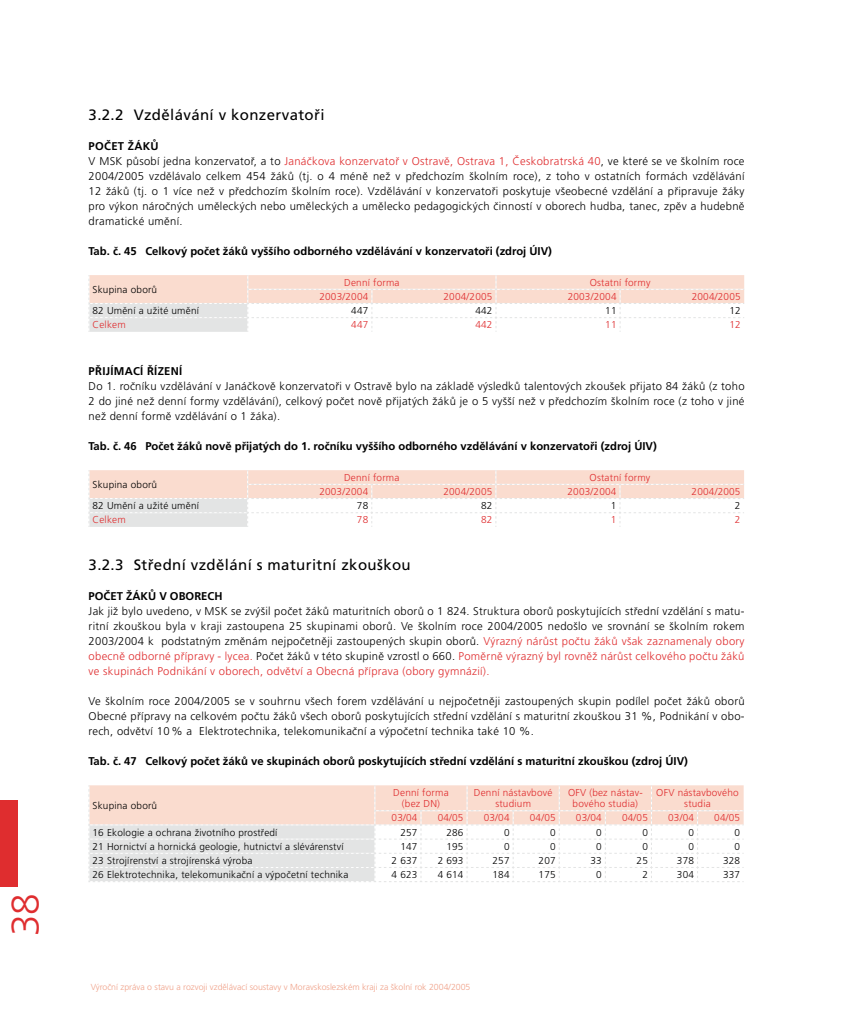
<style>
.page{position:relative;width:851px;height:1028px;background:#fff}
.page>*{position:absolute;margin:0;border:0;box-sizing:border-box;transform-origin:0 0}
.t1{font:300 38.75px "Frutiger CE";color:#df2d2f}
.t2{font:15px "Frutiger CE";letter-spacing:.025em;color:#000}
.t3{font:300 11.25px/15px "Frutiger CE";letter-spacing:.025em;color:#000;text-align:justify}
.t4{font:700 11.25px "Frutiger CE";color:#000}
.t5{font:700 11.25px "Frutiger CE";letter-spacing:.025em;color:#000}
.t6{font:300 10px "Frutiger CE";letter-spacing:.02em;color:#000}
.t7{font:300 10px/11.2px "Frutiger CE";letter-spacing:.02em;color:#df2d2f;text-align:center}
.t8{font:300 8.75px "Frutiger CE";color:#f0a28a}
.s1{font-weight:700}
.s2{color:#df2d2f}
</style>
<div class="page">
<div style="left:0;top:800px;width:18px;height:86px;background:#df2d2f"></div>
<svg style="left:89px;top:275px;width:655px;height:57px"></svg>
<svg style="left:89px;top:470px;width:655px;height:57px"></svg>
<svg style="left:88px;top:785px;width:655px;height:97px"></svg>
<h1 class="t1" style="left:3px;top:936px;width:44px;rotate:-90deg">38</h1>
<h2 class="t2" style="left:89px;top:106px;width:237px">3.2.2 Vzdělávání v konzervatoři</h2>
<p class="t3" style="left:89px;top:139px;width:657px;text-align:left"><span class="s1">POČET ŽÁKŮ<br></span>V MSK působí jedna konzervatoř, a to <span class="s2">Janáčkova konzervatoř v Ostravě, Ostrava 1 , Českobratrská 40</span>, ve které se ve školním roce 2004/2005 vzdělávalo celkem 454 žáků (tj. o 4 méně než v předchozím školním roce), z toho v ostatních formách vzdělávání 1 2 žáků (tj. o 1 více než v předchozím školním roce). Vzdělávání v konzervatoři poskytuje všeobecné vzdělání a připravuje žáky pro výkon náročných uměleckých nebo uměleckých a umělecko pedagogických činností v oborech hudba, tanec, zpěv a hudebně dramatické umění.</p>
<p class="t4" style="left:89px;top:244px;width:465px">Tab. č. 45 Celkový počet žáků vyššího odborného vzdělávání v konzervatoři (zdroj ÚIV)</p>
<p class="t6" style="left:92px;top:283px;width:66px">Skupina oborů</p>
<p class="t7" style="left:344px;top:277px;width:57px">Denní forma</p>
<p class="t7" style="left:589px;top:277px;width:62px">Ostatní formy</p>
<p class="t7" style="left:319px;top:291px;width:50px">2003/2004</p>
<p class="t7" style="left:443px;top:291px;width:50px">2004/2005</p>
<p class="t7" style="left:567px;top:291px;width:50px">2003/2004</p>
<p class="t7" style="left:691px;top:291px;width:50px">2004/2005</p>
<p class="t6" style="left:92px;top:305px;width:108px">82 U mění a užité umění</p>
<p class="t6" style="left:351px;top:305px;width:19px">447</p>
<p class="t6" style="left:475px;top:305px;width:19px">442</p>
<p class="t6" style="left:605px;top:305px;width:5px">11</p>
<p class="t6" style="left:729px;top:305px;width:13px">1 2</p>
<p class="t7" style="left:92px;top:320px;width:35px">Celkem</p>
<p class="t7" style="left:351px;top:320px;width:19px">447</p>
<p class="t7" style="left:475px;top:320px;width:19px">442</p>
<p class="t7" style="left:605px;top:320px;width:5px">11</p>
<p class="t7" style="left:729px;top:320px;width:13px">1 2</p>
<p class="t5" style="left:89px;top:364px;width:95px">PŘIJÍMACÍ ŘÍZENÍ</p>
<p class="t3" style="left:89px;top:379px;width:657px">Do 1 . ročníku vzdělávání v Janáčkově konzervatoři v Ostravě bylo na základě výsledků talentových zkoušek přijato 84 žáků (z toho 2 do jiné než denní formy vzdělávání), celkový počet nově přijatých žáků je o 5 vyšší než v předchozím školním roce (z toho v jiné než denní formě vzdělávání o 1 žáka).</p>
<p class="t4" style="left:89px;top:439px;width:569px">Tab. č. 46 Počet žáků nově přijatých do 1. ročníku vyššího odborného vzdělávání v konzervatoři (zdroj ÚIV)</p>
<p class="t6" style="left:92px;top:478px;width:66px">Skupina oborů</p>
<p class="t7" style="left:344px;top:472px;width:57px">Denní forma</p>
<p class="t7" style="left:589px;top:472px;width:62px">Ostatní formy</p>
<p class="t7" style="left:319px;top:486px;width:50px">2003/2004</p>
<p class="t7" style="left:443px;top:486px;width:50px">2004/2005</p>
<p class="t7" style="left:567px;top:486px;width:50px">2003/2004</p>
<p class="t7" style="left:691px;top:486px;width:50px">2004/2005</p>
<p class="t6" style="left:92px;top:500px;width:108px">82 U mění a užité umění</p>
<p class="t6" style="left:357px;top:500px;width:13px">78</p>
<p class="t6" style="left:481px;top:500px;width:13px">82</p>
<p class="t6" style="left:610px;top:500px;width:4px">1</p>
<p class="t6" style="left:734px;top:500px;width:7px">2</p>
<p class="t7" style="left:92px;top:515px;width:35px">Celkem</p>
<p class="t7" style="left:357px;top:515px;width:13px">78</p>
<p class="t7" style="left:481px;top:515px;width:13px">82</p>
<p class="t7" style="left:610px;top:515px;width:4px">1</p>
<p class="t7" style="left:734px;top:515px;width:7px">2</p>
<h2 class="t2" style="left:89px;top:556px;width:323px">3.2.3 Střední vzdělání s maturitní zkouškou</h2>
<p class="t4" style="left:89px;top:589px;width:135px">POČET ŽÁKŮ VO BORECH</p>
<p class="t3" style="left:89px;top:604px;width:657px">Jak již bylo uvedeno, v MSK se zvýšil počet žáků maturitních oborů o 1 824. Struktura oborů poskytujících střední vzdělání s matu&shy;ritní zkouškou byla v kraji zastoupena 25 skupinami oborů. Ve školním roce 2004/2005 nedošlo ve srovnání se školním rokem 2003/2004 k podstatným změnám nejpočetněji zastoupených skupin oborů. <span class="s2">Výrazný nárůst počtu žáků však zaznamenaly obory obecně odborné přípravy - lycea.</span> Počet žáků v této skupině vzrostl o 660. <span class="s2">Poměrně výrazný byl rovněž nárůst celkového počtu žáků ve skupinách Podnikání v oborech, odvětví a Obecná příprava (obory gymnázií).</span></p>
<p class="t3" style="left:89px;top:694px;width:657px">Ve školním roce 2004/2005 se v souhrnu všech forem vzdělávání u nejpočetněji zastoupených skupin podílel počet žáků oborů Obecné přípravy na celkovém počtu žáků všech oborů poskytujících střední vzdělání s maturitní zkouškou 31 %, Podnikání v obo&shy;rech, odvětví 1 0 % a Elektrotechnika, telekomunikační a výpočetní technika také 1 0 %.</p>
<p class="t4" style="left:89px;top:754px;width:600px">Tab. č. 47 Celkový počet žáků ve skupinách oborů poskytujících střední vzdělání s maturitní zkouškou (zdroj ÚIV)</p>
<p class="t6" style="left:92px;top:799px;width:66px">Skupina oborů</p>
<p class="t7" style="left:393px;top:787px;width:57px">Denní forma (bez DN)</p>
<p class="t7" style="left:474px;top:787px;width:80px">Denní nástavbové studium</p>
<p class="t7" style="left:568px;top:787px;width:76px">OFV (bez nástav&shy;bového studia)</p>
<p class="t7" style="left:656px;top:787px;width:84px">OFV nástavbového studia</p>
<p class="t7" style="left:391px;top:813px;width:27px">03/04</p>
<p class="t7" style="left:437px;top:813px;width:27px">04/05</p>
<p class="t7" style="left:483px;top:813px;width:27px">03/04</p>
<p class="t7" style="left:530px;top:813px;width:27px">04/05</p>
<p class="t7" style="left:576px;top:813px;width:27px">03/04</p>
<p class="t7" style="left:622px;top:813px;width:27px">04/05</p>
<p class="t7" style="left:668px;top:813px;width:27px">03/04</p>
<p class="t7" style="left:714px;top:813px;width:27px">04/05</p>
<p class="t6" style="left:92px;top:826px;width:186px">1 6 Ekologie a ochrana životního prostředí</p>
<p class="t6" style="left:400px;top:826px;width:19px">257</p>
<p class="t6" style="left:446px;top:826px;width:19px">286</p>
<p class="t6" style="left:504px;top:826px;width:7px">0</p>
<p class="t6" style="left:550px;top:826px;width:7px">0</p>
<p class="t6" style="left:596px;top:826px;width:7px">0</p>
<p class="t6" style="left:642px;top:826px;width:7px">0</p>
<p class="t6" style="left:688px;top:826px;width:7px">0</p>
<p class="t6" style="left:734px;top:826px;width:7px">0</p>
<p class="t6" style="left:92px;top:840px;width:253px">21 Hornictví a hornická geologie, hutnictví a slévárenství</p>
<p class="t6" style="left:400px;top:840px;width:19px">1 47</p>
<p class="t6" style="left:446px;top:840px;width:19px">1 95</p>
<p class="t6" style="left:504px;top:840px;width:7px">0</p>
<p class="t6" style="left:550px;top:840px;width:7px">0</p>
<p class="t6" style="left:596px;top:840px;width:7px">0</p>
<p class="t6" style="left:642px;top:840px;width:7px">0</p>
<p class="t6" style="left:688px;top:840px;width:7px">0</p>
<p class="t6" style="left:734px;top:840px;width:7px">0</p>
<p class="t6" style="left:92px;top:854px;width:161px">23 Strojírenství a strojírenská výroba</p>
<p class="t6" style="left:391px;top:854px;width:27px">2 637</p>
<p class="t6" style="left:437px;top:854px;width:27px">2 693</p>
<p class="t6" style="left:492px;top:854px;width:19px">257</p>
<p class="t6" style="left:538px;top:854px;width:19px">207</p>
<p class="t6" style="left:590px;top:854px;width:13px">33</p>
<p class="t6" style="left:636px;top:854px;width:13px">25</p>
<p class="t6" style="left:676px;top:854px;width:19px">378</p>
<p class="t6" style="left:723px;top:854px;width:19px">328</p>
<p class="t6" style="left:92px;top:868px;width:257px">26 Elektrotechnika, telekomunikační a výpočetní technika</p>
<p class="t6" style="left:391px;top:868px;width:27px">4 623</p>
<p class="t6" style="left:437px;top:868px;width:27px">4614</p>
<p class="t6" style="left:492px;top:868px;width:19px">1 84</p>
<p class="t6" style="left:538px;top:868px;width:19px">1 75</p>
<p class="t6" style="left:596px;top:868px;width:7px">0</p>
<p class="t6" style="left:642px;top:868px;width:7px">2</p>
<p class="t6" style="left:676px;top:868px;width:19px">304</p>
<p class="t6" style="left:723px;top:868px;width:19px">337</p>
<p class="t8" style="left:91px;top:981px;width:381px">Výroční zpráva o stavu a rozvoji vzdělávací soustavy v Moravskoslezském kraji za školní rok 2004/2005</p>
</div>
